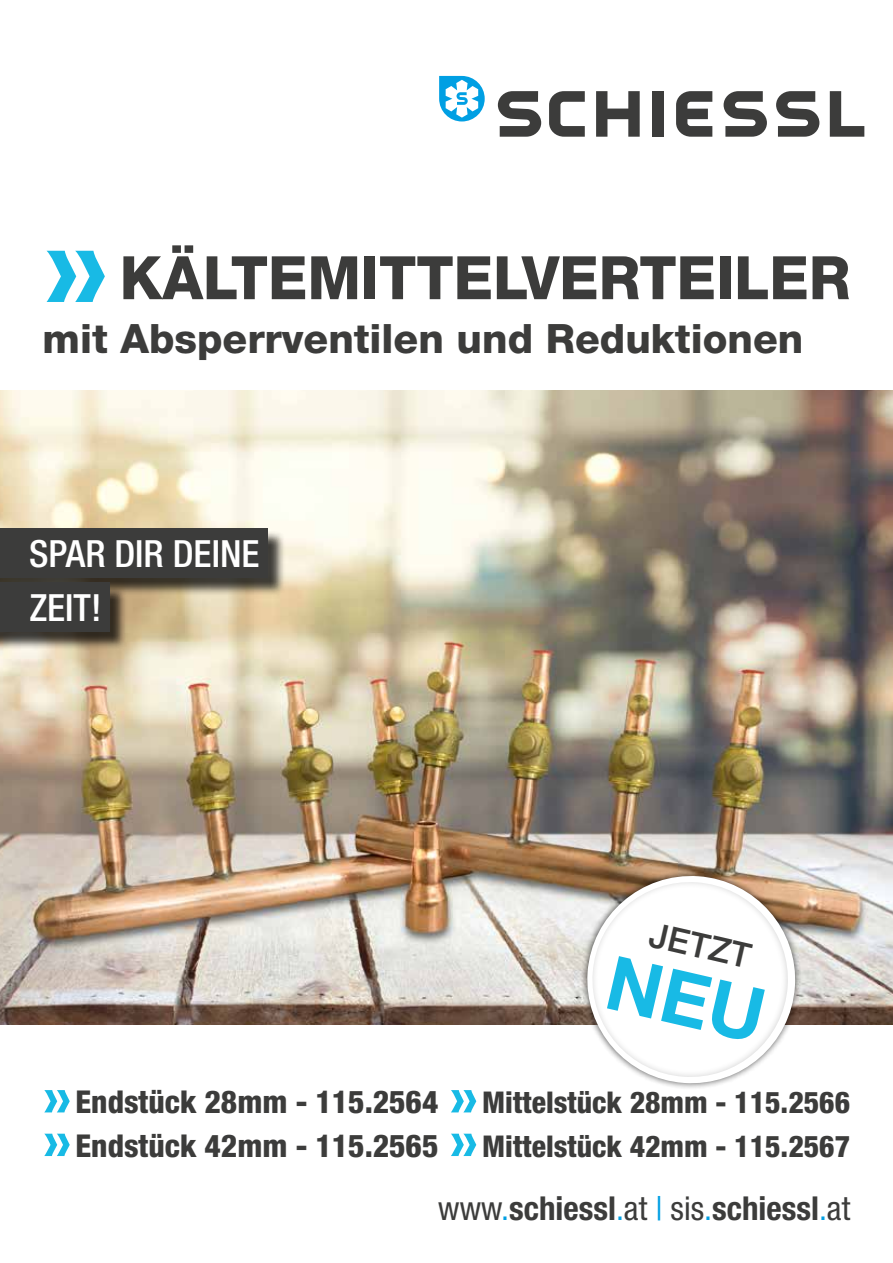
<style>
.page{position:relative;width:893px;height:1263px;background:#fff}
.page>*{position:absolute;margin:0;border:0;box-sizing:border-box;transform-origin:0 0}
.t1{font:500 141px "Albertus";color:#18bae5}
.t2{font:800 60px "Helvetica Neue";color:#3c3c3b;scale:.96 1}
.t3{font:800 40.5px "Helvetica Neue";color:#3c3c3b}
.t4{font:500 condensed 37.5px/54px "Helvetica Neue";color:#fff}
.t5{font:500 34.5px "Helvetica Neue";color:#3c3c3b}
.t6{font:700 condensed 33px "Helvetica Neue";color:#3c3c3b}
.t7{font:800 condensed 30px/43.7px "Helvetica Neue";color:#3c3c3b}
.s1{color:#3c3c3b}
.s2{font-family:"Albertus";font-weight:500;font-stretch:normal;font-size:61.5px;color:#18bae5}
.s3{font-size:31.5px}
.s4{font-weight:400}
.s5{font-weight:400;color:#009fe3}
</style>
<div class="page">
<img style="left:0;top:390px;width:893px;height:635px">
<svg style="left:572px;top:861px;width:238px;height:227px"></svg>
<svg style="left:580px;top:869px;width:222px;height:217px"></svg>
<svg style="left:574px;top:870px;width:222px;height:215px"></svg>
<div style="left:0;top:531px;width:286px;height:66px;background:#000;opacity:.75"></div>
<div style="left:0;top:528px;width:268px;height:49px;background:#3c3c3b"></div>
<div style="left:0;top:585px;width:128px;height:66px;background:#000;opacity:.75"></div>
<div style="left:0;top:582px;width:110px;height:49px;background:#3c3c3b"></div>
<svg style="left:498px;top:91px;width:367px;height:46px"></svg>
<svg style="left:439px;top:76px;width:46px;height:45px"></svg>
<svg style="left:587px;top:875px;width:209px;height:209px"></svg>
<h1 class="t1" style="left:43px;top:178px;width:67px">»</h1>
<h2 class="t2" style="left:120px;top:242px;width:763px">KÄLTEMITTELVERTEILER</h2>
<h3 class="t3" style="left:43px;top:315px;width:762px">mit Absperrventilen und Reduktionen</h3>
<p class="t4" style="left:29px;top:527px;width:240px">SPAR DIR DEINE<span class="s1">i<br></span>ZEIT!<span class="s1">i</span></p>
<p class="t5" style="left:655px;top:914px;width:104px;rotate:13deg">JETZT</p>
<p class="t7" style="left:43px;top:1080px;width:809px"><span class="s2">»</span> <span class="s3">Endstück 28mm - 115.2564</span> <span class="s2">»</span> Mittelstück 28mm - 115.2566 <span class="s2">»</span> <span class="s3">Endstück 42mm - 115.2565</span> <span class="s2">»</span> Mittelstück 42mm - 115.2567</p>
<p class="t6" style="left:438px;top:1189px;width:414px"><span class="s4">www</span><span class="s5">.</span>schiessl<span class="s5">.</span><span class="s4">at</span> <span class="s5">|</span> <span class="s4">sis</span><span class="s5">.</span>schiessl<span class="s5">.</span><span class="s4">at</span></p>
</div>
